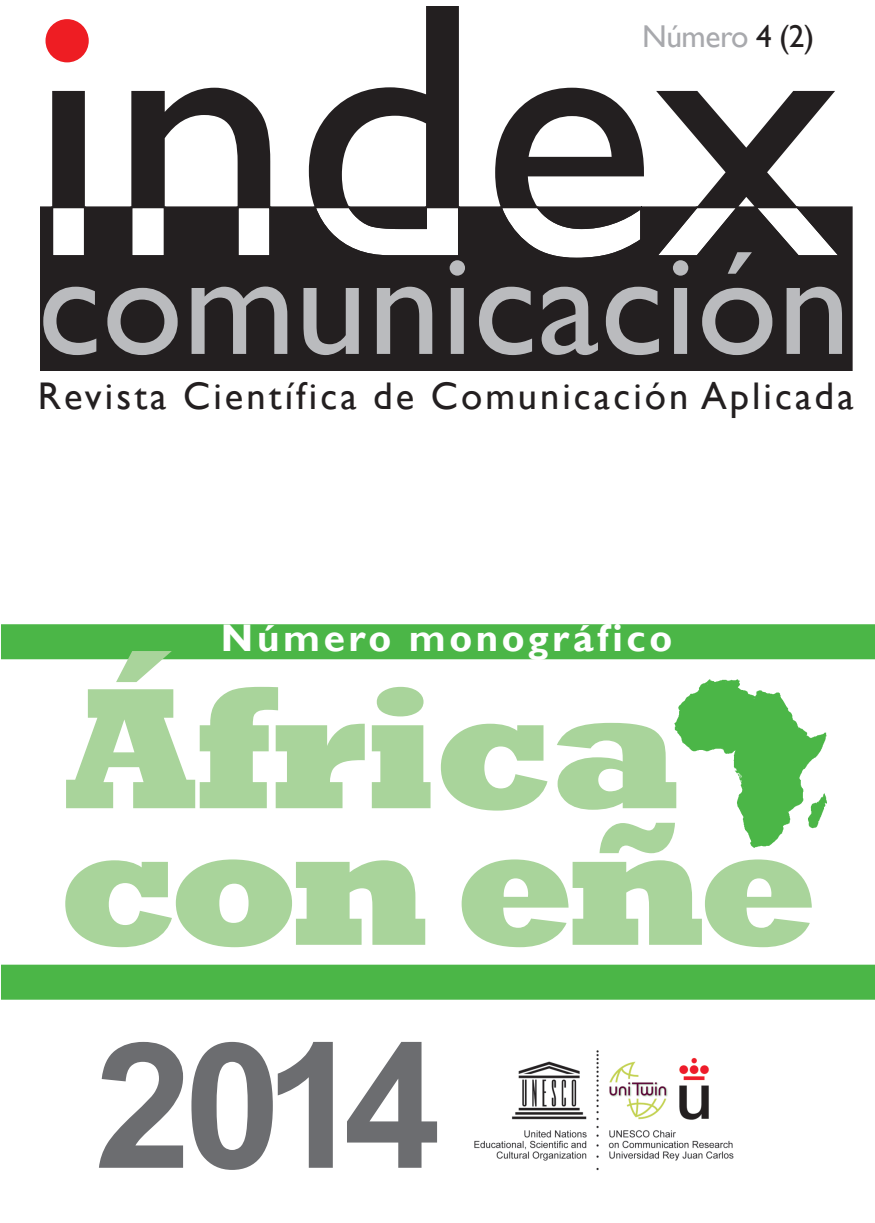
<style>
.page{position:relative;width:875px;height:1223px;background:#fff}
.page>*{position:absolute;margin:0;border:0;box-sizing:border-box;transform-origin:0 0}
.t1{font:800 175px/136.5px "Rockwell";letter-spacing:-.02em;color:#a9d49b}
.t2{font:700 175px "Arial";color:#6c6d70}
.t3{font:38.5px "Gill Sans";letter-spacing:.08em;color:#231f20}
.t4{font:700 38.5px "Gill Sans";letter-spacing:.095em;color:#fff}
.t5{font:31.5px "Gill Sans";letter-spacing:-.015em;color:#a8a9ad}
.s1{color:#231f20}
</style>
<div class="page">
<svg style="left:49px;top:21px;width:39px;height:183px"></svg>
<svg style="left:131px;top:88px;width:139px;height:116px"></svg>
<svg style="left:40px;top:204px;width:812px;height:167px;background:#3c3839"></svg>
<svg style="left:43px;top:286px;width:53px;height:69px;background:#656365"></svg>
<svg style="left:107px;top:288px;width:71px;height:67px;background:#6a686a"></svg>
<svg style="left:192px;top:286px;width:95px;height:68px;background:#69686a"></svg>
<svg style="left:303px;top:7px;width:162px;height:348px"></svg>
<svg style="left:479px;top:88px;width:365px;height:267px"></svg>
<div style="left:46px;top:20px;width:42px;height:41px;background:#ee1d23;border-radius:50%"></div>
<div style="left:45px;top:19px;width:44px;height:43px;border:2px solid #ee1d23;border-radius:50%"></div>
<div style="left:1px;top:624px;width:874px;height:35px;background:#4bb647"></div>
<div style="left:1px;top:964px;width:874px;height:35px;background:#4bb647"></div>
<img style="left:474px;top:1050px;width:260px;height:121px">
<img style="left:674px;top:679px;width:152px;height:168px">
<p class="t5" style="left:642px;top:18px;width:174px">Número <span class="s1">4 (2)</span></p>
<p class="t3" style="left:38px;top:373px;width:817px">Revista Científica de Comunicación Aplicada</p>
<p class="t4" style="left:221px;top:615px;width:453px">Número monográfico</p>
<h1 class="t1" style="left:58px;top:677px;width:763px">África con eñe</h1>
<h1 class="t2" style="left:95px;top:1009px;width:348px">2014</h1>
</div>
